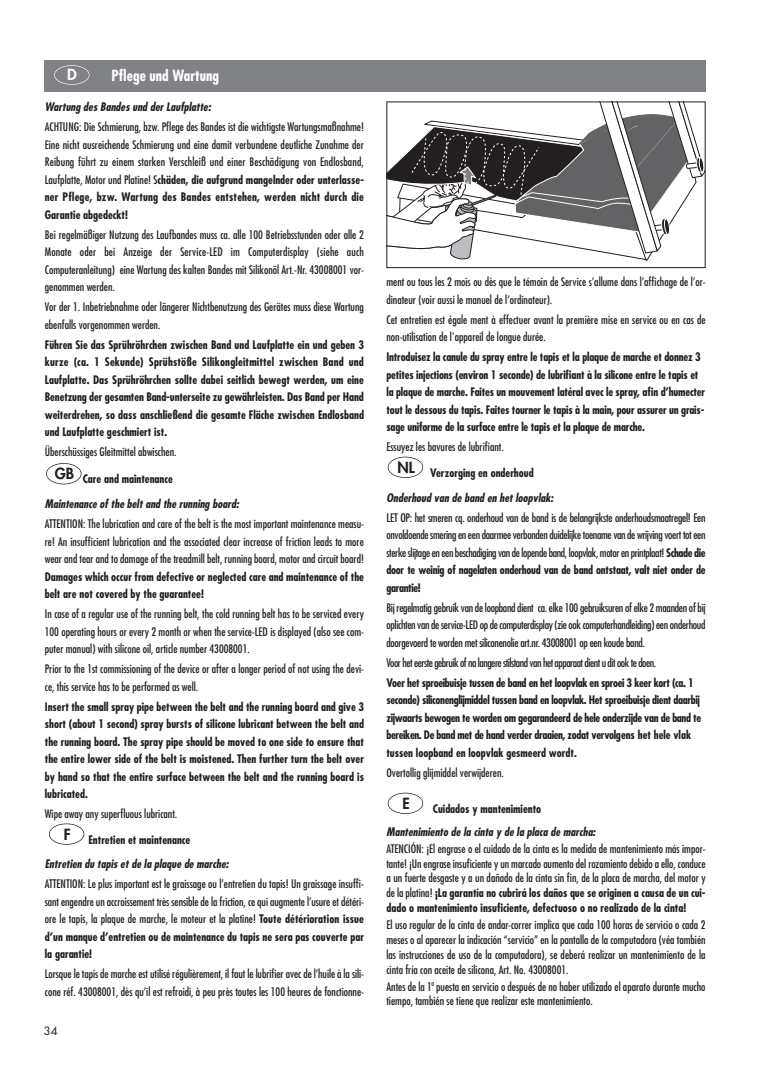
<style>
.page{position:relative;width:780px;height:1088px;background:#fff}
.page>*{position:absolute;margin:0;border:0;box-sizing:border-box;transform-origin:0 0}
.t1{font:700 condensed 15px "Futura";color:#fff}
.t2{font:800 15px "Futura";color:#231f20}
.t3{font:800 15px "Futura";color:#fff}
.t4{font:condensed 11.5px/17.5px "Futura";color:#231f20;text-align:justify}
.t5{font:700 condensed 11.5px/17.5px "Futura";letter-spacing:-.015em;color:#231f20}
.t6{font:italic 700 condensed 11.5px "Futura";color:#231f20}
.t7{font:condensed 11.5px "Futura";letter-spacing:-.04em;color:#231f20}
.t8{font:11.25px "Futura";color:#231f20}
.s1{font-weight:700}
</style>
<div class="page">
<svg style="left:388px;top:104px;width:315px;height:157px"></svg>
<div style="left:386px;top:102px;width:319px;height:166px;border:1px solid #231f20"></div>
<div style="left:44px;top:60px;width:661px;height:32px;background:#808285"></div>
<div style="left:54px;top:65px;width:36px;height:20px;border:1px solid #fff;border-radius:50%"></div>
<div style="left:49px;top:823px;width:35px;height:22px;border:1px solid #231f20;border-radius:50%"></div>
<div style="left:46px;top:463px;width:35px;height:21px;border:1px solid #231f20;border-radius:50%"></div>
<div style="left:387px;top:793px;width:36px;height:21px;border:1px solid #231f20;border-radius:50%"></div>
<div style="left:387px;top:457px;width:36px;height:21px;border:1px solid #231f20;border-radius:50%"></div>
<h1 class="t3" style="left:67px;top:68px;width:11px">D</h1>
<h1 class="t1" style="left:112px;top:69px;width:109px">Pflege und Wartung</h1>
<p class="t6" style="left:45px;top:102px;width:167px">Wartung des Bandes und der Laufplatte:</p>
<p class="t4" style="left:45px;top:119px;width:320px">ACHTUNG: Die Schmierung, bzw. Pflege des Bandes ist die wichtigste Wartungsmaßnahme!<br>Eine nicht ausreichende Schmierung und eine damit verbundene deutliche Zunahme der Reibung führt zu einem starken Verschleiß und einer Beschädigung von Endlosband, Laufplatte, Motor und Platine! S<span class="s1">chäden, die aufgrund mangelnder oder unterlasse&shy;ner Pflege, bzw. Wartung des Bandes entstehen, werden nicht durch die Garantie abgedeckt!</span></p>
<p class="t4" style="left:45px;top:227px;width:320px">Bei regelmäßiger Nutzung des Laufbandes muss ca. alle 100 Betriebsstunden oder alle 2<br>Monate oder bei Anzeige der Service-LED im Computerdisplay (siehe auch Computeranleitung) eine Wartung des kalten Bandes mit Silikonöl Art.-Nr. 43008001 vor&shy;genommen werden.</p>
<p class="t4" style="left:45px;top:299px;width:320px">Vor der 1. Inbetriebnahme oder längerer Nichtbenutzung des Gerätes muss diese Wartung ebenfalls vorgenommen werden.</p>
<p class="t5" style="left:45px;top:337px;width:320px;text-align:justify">Führen Sie das Sprühröhrchen zwischen Band und Laufplatte ein und geben 3 kurze (ca. 1 Sekunde) Sprühstöße Silikongleitmittel zwischen Band und Laufplatte. Das Sprühröhrchen sollte dabei seitlich bewegt werden, um eine Benetzung der gesamten Band-unterseite zu gewährleisten. Das Band per Hand weiterdrehen, so dass anschließend die gesamte Fläche zwischen Endlosband und Laufplatte geschmiert ist.</p>
<p class="t4" style="left:45px;top:444px;width:133px">Überschüssiges Gleitmittel abwischen.</p>
<p class="t5" style="left:83px;top:471px;width:92px">Care and maintenance</p>
<p class="t6" style="left:45px;top:499px;width:195px">Maintenance of the belt and the running board:</p>
<p class="t4" style="left:45px;top:516px;width:320px">ATTENTION: The lubrication and care of the belt is the most important maintenance measu&shy;re! An insufficient lubrication and the associated clear increase of friction leads to more wear and tear and to damage of the treadmill belt, running board, motor and circuit board!</p>
<p class="t5" style="left:45px;top:568px;width:320px">Damages which occur from defective or neglected care and maintenance of the belt are not covered by the guarantee!</p>
<p class="t4" style="left:45px;top:606px;width:320px">In case of a regular use of the running belt, the cold running belt has to be serviced every 100 operating hours or every 2 month or when the service-LED is displayed (also see com&shy;puter manual) with silicone oil, article number 43008001.</p>
<p class="t4" style="left:45px;top:661px;width:320px">Prior to the 1st commissioning of the device or after a longer period of not using the devi&shy;ce, this service has to be performed as well.</p>
<p class="t5" style="left:45px;top:698px;width:321px;text-align:justify">Insert the small spray pipe between the belt and the running board and give 3 short (about 1 second) spray bursts of silicone lubricant between the belt and the running board. The spray pipe should be moved to one side to ensure that the entire lower side of the belt is moistened. Then further turn the belt over by hand so that the entire surface between the belt and the running board is lubricated.</p>
<p class="t4" style="left:45px;top:806px;width:134px">Wipe away any superfluous lubricant.</p>
<p class="t5" style="left:88px;top:832px;width:103px">Entretien et maintenance</p>
<p class="t6" style="left:45px;top:859px;width:185px">Entretien du tapis et de la plaque de marche:</p>
<p class="t4" style="left:45px;top:876px;width:321px">ATTENTION: Le plus important est le graissage ou l’entretien du tapis! Un graissage insuffi&shy;sant engendre un accroissement très sensible de la friction, ce qui augmente l’usure et détéri&shy;ore le tapis, la plaque de marche, le moteur et la platine! <span class="s1">Toute détérioration issue d’un manque d’entretien ou de maintenance du tapis ne sera pas couverte par la garantie!</span></p>
<p class="t4" style="left:45px;top:966px;width:321px">Lorsque le tapis de marche est utilisé régulièrement, il faut le lubrifier avec de l’huile à la sili&shy;cone réf. 43008001, dès qu’il est refroidi, à peu près toutes les 100 heures de fonctionne-</p>
<h1 class="t2" style="left:55px;top:467px;width:21px">GB</h1>
<h1 class="t2" style="left:64px;top:827px;width:8px">F</h1>
<p class="t8" style="left:44px;top:1025px;width:15px">34</p>
<p class="t4" style="left:386px;top:274px;width:320px">ment ou tous les 2 mois ou dès que le témoin de Service s’allume dans l’affichage de l’or&shy;dinateur (voir aussi le manuel de l’ordinateur).</p>
<p class="t4" style="left:386px;top:311px;width:320px">Cet entretien est égale ment à effectuer avant la première mise en service ou en cas de non-utilisation de l'appareil de longue durée.</p>
<p class="t5" style="left:386px;top:349px;width:320px">Introduisez la canule du spray entre le tapis et la plaque de marche et donnez 3 petites injections (environ 1 seconde) de lubrifiant à la silicone entre le tapis et la plaque de marche. Faites un mouvement latéral avec le spray, afin d’humecter tout le dessous du tapis. Faites tourner le tapis à la main, pour assurer un grais&shy;sage uniforme de la surface entre le tapis et la plaque de marche.</p>
<p class="t4" style="left:386px;top:439px;width:119px">Essuyez les bavures de lubrifiant.</p>
<p class="t5" style="left:430px;top:465px;width:105px">Verzorging en onderhoud</p>
<p class="t6" style="left:386px;top:492px;width:168px">Onderhoud van de band en het loopvlak:</p>
<p class="t4" style="left:386px;top:509px;width:320px">LET OP: het smeren cq. onderhoud van de band is de belangrijkste onderhoudsmaatregel! Een onvoldoende smering en een daarmee verbonden duidelijke toename van de wrijving voert tot een sterke slijtage en een beschadiging van de lopende band, loopvlak, motor en printplaat! <span class="s1">Schade die door te weinig of nagelaten onderhoud van de band ontstaat, valt niet onder de garantie!</span></p>
<p class="t4" style="left:386px;top:599px;width:320px">Bij regelmatig gebruik van de loopband dient ca. elke 100 gebruiksuren of elke 2 maanden of bij oplichten van de service-LED op de computerdisplay (zie ook computerhandleiding) een onderhoud doorgevoerd te worden met siliconenolie art.nr. 43008001 op een koude band.</p>
<p class="t7" style="left:386px;top:657px;width:271px">Voor het eerste gebruik of na langere stilstand van het apparaat dient u dit ook te doen.</p>
<p class="t5" style="left:386px;top:674px;width:316px">Voer het sproeibuisje tussen de band en het loopvlak en sproei 3 keer kort (ca. 1 seconde) siliconenglijmiddel tussen band en loopvlak. Het sproeibuisje dient daarbij zijwaarts bewogen te worden om gegarandeerd de hele onderzijde van de band te bereiken. De band met de hand verder draaien, zodat vervolgens het hele vlak tussen loopband en loopvlak gesmeerd wordt.</p>
<p class="t4" style="left:386px;top:764px;width:119px">Overtollig glijmiddel verwijderen.</p>
<p class="t5" style="left:433px;top:801px;width:110px">Cuidados y mantenimiento</p>
<p class="t6" style="left:386px;top:826px;width:210px">Mantenimiento de la cinta y de la placa de marcha:</p>
<p class="t4" style="left:386px;top:842px;width:320px;line-height:14.9px">ATENCIÓN: ¡El engrase o el cuidado de la cinta es la medida de mantenimiento más impor&shy;tante! ¡Un engrase insuficiente y un marcado aumento del rozamiento debido a ello, conduce a un fuerte desgaste y a un dañado de la cinta sin fin, de la placa de marcha, del motor y de la platina! <span class="s1">¡La garantía no cubrirá los daños que se originen a causa de un cui&shy;dado o mantenimiento insuficiente, defectuoso o no realizado de la cinta!</span></p>
<p class="t4" style="left:386px;top:918px;width:320px;line-height:14.9px">El uso regular de la cinta de andar-correr implica que cada 100 horas de servicio o cada 2 meses o al aparecer la indicación “servicio” en la pantalla de la computadora (véa también las instrucciones de uso de la computadora), se deberá realizar un mantenimiento de la cinta fría con aceite de silicona, Art. No. 43008001.</p>
<p class="t4" style="left:386px;top:979px;width:320px;line-height:14.9px">Antes de la 1ª puesta en servicio o después de no haber utilizado el aparato durante mucho tiempo, también se tiene que realizar este mantenimiento.</p>
<h1 class="t2" style="left:397px;top:460px;width:19px">NL</h1>
<h1 class="t2" style="left:402px;top:796px;width:9px">E</h1>
</div>
